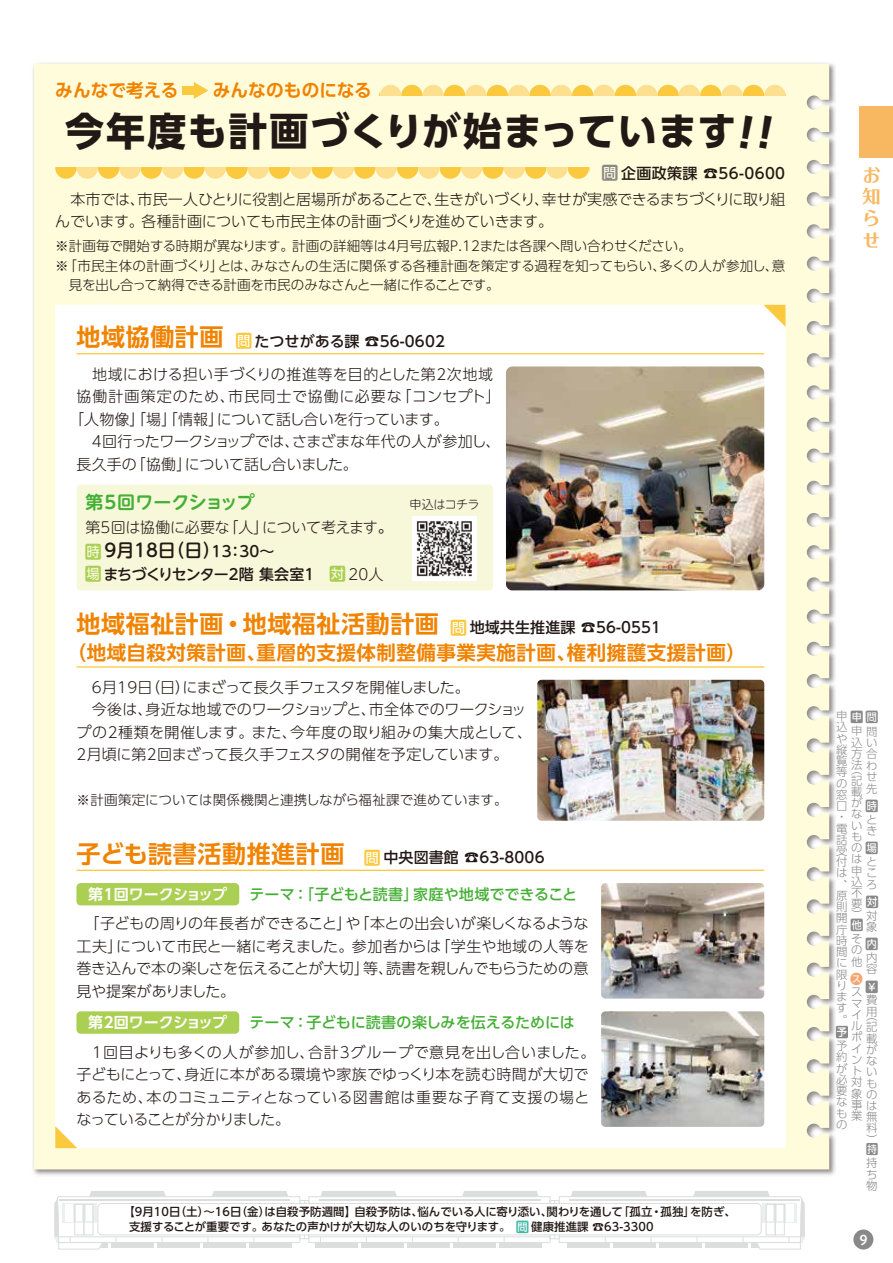
<style>
.page{position:relative;width:893px;height:1263px;background:#fff}
.page>*{position:absolute;margin:0;border:0;box-sizing:border-box;transform-origin:0 0}
.t1{font:700 39px "UD Shin Go Pr 6";letter-spacing:.035em;color:#221815}
.t2{font:700 24px "UD Shin Go Pr 6 De";letter-spacing:.025em;color:#f08300}
.t3{font:700 19.5px "UD Shin Go Pr 6 De";letter-spacing:.025em;color:#f08300}
.t4{font:700 18px "UD Shin Go Pr 6 De";letter-spacing:.005em;color:#f08300}
.t5{font:500 18px "UD Shin M Go Pr 6";color:#221815}
.t6{font:700 18px "UD Shin M Go Pr 6 De";letter-spacing:-.01em;color:#45b035}
.t7{font:700 18px/21.6px "Folk Pro";color:#f8b862;text-align:justify}
.t8{font:300 15px/22.5px "UD Shin Go Pr 6";letter-spacing:-.005em;color:#221815}
.t9{font:300 15px/22.5px "UD Shin Go Pr 6";letter-spacing:.02em;color:#221815}
.t10{font:500 15px "UD Shin Go Pr 6";letter-spacing:.01em;color:#221815}
.t11{font:500 15px "UD Shin Go Pr 6";color:#45b035}
.t12{font:300 15px "UD Shin Go Pr 6";letter-spacing:.065em;color:#221815}
.t13{font:300 15px "UD Shin M Go Pr 6";letter-spacing:-.02em;color:#221815}
.t14{font:700 15px "UD Shin Go Pr 6 De";letter-spacing:-.01em;color:#fff}
.t15{font:500 15px "UD Shin M Go Pr 6";letter-spacing:-.06em;color:#221815}
.t16{font:300 13.5px/19.5px "UD Shin Go Pr 6";letter-spacing:-.01em;color:#221815}
.t17{font:13.5px "Hiragino UD Sans R Std N W6";color:#fff}
.t18{font:12.9px "Kouhou Icon";color:#898989}
.t19{font:300 12px "UD Shin M Go Pr 6";letter-spacing:-.055em;color:#221815}
.t20{font:500 11.4px/15px "UD Shin Go Pro";letter-spacing:.005em;color:#221815}
.t21{font:300 11.4px/11.2px "UD Shin Go Pr 6";color:#898989}
.t22{font:500 10.5px "UD Shin Go Pr 6";color:#fff}
.s1{font-size:15px}
.s2{color:#aacf52}
.s3{font-weight:300}
.s4{font-family:"Koz Go Pr 6 N";font-weight:400}
</style>
<div class="page">
<div style="left:34px;top:64px;width:795px;height:1105px;background:#fffcdb"></div>
<div style="left:55px;top:305px;width:730px;height:843px;background:#fff"></div>
<svg style="left:55px;top:1126px;width:22px;height:22px"></svg>
<svg style="left:764px;top:305px;width:21px;height:21px"></svg>
<svg style="left:301px;top:1200px;width:8px;height:39px"></svg>
<div style="left:408px;top:1242px;width:42px;height:6px;background:#dcdddd"></div>
<div style="left:362px;top:1242px;width:42px;height:6px;background:#dcdddd"></div>
<div style="left:316px;top:1242px;width:42px;height:6px;background:#dcdddd"></div>
<div style="left:454px;top:1242px;width:42px;height:6px;background:#dcdddd"></div>
<div style="left:500px;top:1242px;width:42px;height:6px;background:#dcdddd"></div>
<hr style="left:304px;top:1200px;width:1px;height:39px;background:#dcdddd">
<div style="left:309px;top:1196px;width:241px;height:47px;background:linear-gradient(to right,#fefefe,#fefefe);border:1px solid #dcdddd"></div>
<hr style="left:309px;top:1236px;width:241px;height:1px;background:#dcdddd">
<hr style="left:319px;top:1199px;width:221px;height:2px;background:#dcdddd">
<svg style="left:320px;top:1191px;width:77px;height:6px"></svg>
<svg style="left:462px;top:1191px;width:77px;height:6px"></svg>
<svg style="left:54px;top:1191px;width:247px;height:59px"></svg>
<svg style="left:550px;top:1200px;width:8px;height:39px"></svg>
<hr style="left:554px;top:1200px;width:1px;height:39px;background:#dcdddd">
<svg style="left:558px;top:1191px;width:247px;height:59px"></svg>
<div style="left:98px;top:1203px;width:663px;height:32px;background:#fff;border-radius:4px"></div>
<div style="left:98px;top:1203px;width:663px;height:32px;border:1px solid #dcdddd;border-radius:4px"></div>
<div style="left:77px;top:484px;width:416px;height:106px;background:#f7f8da;border-radius:4px"></div>
<svg style="left:380px;top:85px;width:406px;height:11px;background:#fcdc7f"></svg>
<svg style="left:55px;top:168px;width:534px;height:11px;background:#fcdc80"></svg>
<hr style="left:77px;top:353px;width:687px;height:1px;background:#fbc93e">
<hr style="left:77px;top:666px;width:687px;height:2px;background:#fbc93e">
<hr style="left:77px;top:870px;width:687px;height:1px;background:#fbc93e">
<img style="left:506px;top:366px;width:258px;height:224px">
<img style="left:537px;top:680px;width:227px;height:141px">
<img style="left:601px;top:1011px;width:163px;height:116px">
<img style="left:601px;top:883px;width:163px;height:115px">
<img style="left:412px;top:517px;width:64px;height:63px">
<div style="left:182px;top:86px;width:15px;height:9px;background:#fbc93e"></div>
<svg style="left:194px;top:82px;width:14px;height:17px"></svg>
<div style="left:76px;top:1011px;width:163px;height:23px;background:#aacf52;border-radius:4px"></div>
<div style="left:76px;top:883px;width:163px;height:22px;background:#aacf52;border-radius:4px"></div>
<div style="left:836px;top:1026px;width:12px;height:12px;background:#898989;border-radius:2px"></div>
<div style="left:853px;top:1229px;width:20px;height:20px;background:#898989;border-radius:50%"></div>
<div style="left:859px;top:106px;width:34px;height:51px;background:#f8b862"></div>
<svg style="left:401px;top:1233px;width:12px;height:9px"></svg>
<svg style="left:602px;top:165px;width:15px;height:16px"></svg>
<svg style="left:740px;top:115px;width:32px;height:34px"></svg>
<p class="t4" style="left:55px;top:76px;width:125px">みんなで考える</p>
<p class="t4" style="left:213px;top:76px;width:161px">みんなのものになる</p>
<h1 class="t1" style="left:65px;top:99px;width:673px">今年度も計画づくりが始まっています</h1>
<p class="t10" style="left:621px;top:161px;width:166px">企画政策課 ☎56-0600</p>
<p class="t8" style="left:55px;top:187px;width:732px">　本市では、市民一人ひとりに役割と居場所があることで、生きがいづくり、幸せが実感できるまちづくりに取り組んでいます。各種計画についても市民主体の計画づくりを進めていきます。</p>
<p class="t16" style="left:55px;top:236px;width:732px">※計画毎で開始する時期が異なります。計画の詳細等は4月号広報P.12または各課へ問い合わせください。<br>※「市民主体の計画づくり」とは、みなさんの生活に関係する各種計画を策定する過程を知ってもらい、多くの人が参加し、意　見を出し合って納得できる計画を市民のみなさんと一緒に作ることです。</p>
<h2 class="t2" style="left:77px;top:318px;width:149px">地域協働計画</h2>
<p class="t10" style="left:255px;top:329px;width:192px">たつせがある課 ☎56-0602</p>
<p class="t9" style="left:77px;top:362px;width:418px">　地域における担い手づくりの推進等を目的とした第2次地域</p>
<p class="t12" style="left:77px;top:384px;width:426px">協働計画策定のため、市民同士で協働に必要な「コンセプト」</p>
<p class="t8" style="left:69px;top:407px;width:381px">「人物像」「場」「情報」について話し合いを行っています。</p>
<p class="t8" style="left:77px;top:430px;width:426px">　4回行ったワークショップでは、さまざまな年代の人が参加し、</p>
<p class="t8" style="left:77px;top:452px;width:283px">長久手の「協働」について話し合いました。</p>
<p class="t6" style="left:85px;top:486px;width:171px">第5回ワークショップ</p>
<p class="t13" style="left:85px;top:515px;width:309px">第5回は協働に必要な「人」について考えます。</p>
<p class="t5" style="left:105px;top:535px;width:171px">9月18日（日）<span class="s1">13：30～</span></p>
<p class="t15" style="left:103px;top:561px;width:281px">まちづくりセンター2階 集会室1 <span class="s2">✓</span><span class="s3">20人</span></p>
<p class="t19" style="left:410px;top:495px;width:71px">申込はコチラ</p>
<h2 class="t2" style="left:77px;top:604px;width:364px">地域福祉計画・地域福祉活動計画</h2>
<p class="t10" style="left:470px;top:615px;width:193px">地域共生推進課 ☎56-0551</p>
<h3 class="t3" style="left:67px;top:636px;width:681px">（地域自殺対策計画、重層的支援体制整備事業実施計画、権利擁護支援計画）</h3>
<p class="t8" style="left:76px;top:675px;width:457px">　6月19日（日）にまざって長久手フェスタを開催しました。<br>　今後は、身近な地域でのワークショップと、市全体でのワークショップの2種類を開催します。また、今年度の取り組みの集大成として、2月頃に第2回まざって長久手フェスタの開催を予定しています。</p>
<p class="t16" style="left:77px;top:790px;width:432px">※計画策定については関係機関と連携しながら福祉課で進めています。</p>
<h2 class="t2" style="left:77px;top:834px;width:269px">子ども読書活動推進計画</h2>
<p class="t10" style="left:383px;top:845px;width:163px">中央図書館 ☎63-8006</p>
<p class="t14" style="left:88px;top:882px;width:140px">第1回ワークショップ</p>
<p class="t11" style="left:249px;top:882px;width:329px">テーマ：「子どもと読書」家庭や地域でできること</p>
<p class="t8" style="left:77px;top:912px;width:514px;text-align:justify">　「子どもの周りの年長者ができること」や「本との出会いが楽しくなるような工夫」について市民と一緒に考えました。参加者からは「学生や地域の人等を巻き込んで本の楽しさを伝えることが大切」等、読書を親しんでもらうための意見や提案がありました。</p>
<p class="t14" style="left:88px;top:1010px;width:140px">第2回ワークショップ</p>
<p class="t11" style="left:249px;top:1010px;width:327px">テーマ：子どもに読書の楽しみを伝えるためには</p>
<p class="t9" style="left:76px;top:1040px;width:520px;text-indent:16px">1回目よりも多くの人が参加し、合計3グループで意見を出し合いました。子どもにとって、身近に本がある環境や家族でゆっくり本を読む時間が大切であるため、本のコミュニティとなっている図書館は重要な子育て支援の場となっていることが分かりました。</p>
<p class="t20" style="left:129px;top:1204px;width:608px;text-indent:-6px">【9月10日（土）～16日（金）は自殺予防週間】自殺予防は、悩んでいる人に寄り添い、関わりを通して「孤立・孤独」を防ぎ、支援することが重要です。あなたの声かけが大切な人のいのちを守ります。　</p>
<p class="t20" style="left:112px;top:1204px;width:643px;text-indent:-6px">【9月24日（土）～30日（金）は結核予防週間】結核は早期発見と正しい治療で治ります。1年に1回は胸部エックス線検査を受け、<br>2週間以上せきが続く場合は医療機関を受診しましょう。　</p>
<p class="t20" style="left:531px;top:1219px;width:124px">健康推進課 <span class="s4">☎</span>63-3300</p>
<p class="t20" style="left:416px;top:1219px;width:220px">瀬戸保健所 健康支援課 <span class="s4">☎</span>0561-82-2157</p>
<p class="t7" style="left:862px;top:162px;width:19px">お知らせ</p>
<p class="t21" style="left:836px;top:710px;width:13px">申込や縦覧等の窓口・電話受付は、原則開庁時間に限ります。</p>
<p class="t21" style="left:836px;top:1040px;width:13px">予約が必要なもの</p>
<p class="t21" style="left:851px;top:725px;width:28px;text-align:right">申問込い方合法わせ<br>先</p>
<p class="t21" style="left:866px;top:813px;width:12px">とき</p>
<p class="t21" style="left:866px;top:855px;width:12px;text-align:justify">ところ</p>
<p class="t21" style="left:866px;top:909px;width:12px">対象</p>
<p class="t21" style="left:866px;top:951px;width:12px">内容</p>
<p class="t18" style="left:866px;top:979px;width:14px">●</p>
<p class="t21" style="left:866px;top:994px;width:12px">費用</p>
<p class="t21" style="left:879px;top:1017px;width:6px;rotate:90deg">(</p>
<p class="t21" style="left:866px;top:1021px;width:13px">記載がないものは無料</p>
<p class="t21" style="left:879px;top:1134px;width:6px;rotate:90deg">)</p>
<p class="t21" style="left:866px;top:1157px;width:12px;text-align:justify">持ち物</p>
<p class="t21" style="left:864px;top:770px;width:6px;rotate:90deg">(</p>
<p class="t21" style="left:851px;top:774px;width:13px">記載がないものは申込不要</p>
<p class="t21" style="left:864px;top:909px;width:6px;rotate:90deg">)</p>
<p class="t21" style="left:851px;top:933px;width:12px;text-align:justify">その他</p>
<p class="t21" style="left:851px;top:986px;width:13px">スマイルポイント対象事業</p>
<p class="t22" style="left:837px;top:1023px;width:11px">予</p>
<p class="t17" style="left:859px;top:1229px;width:10px">9</p>
</div>
